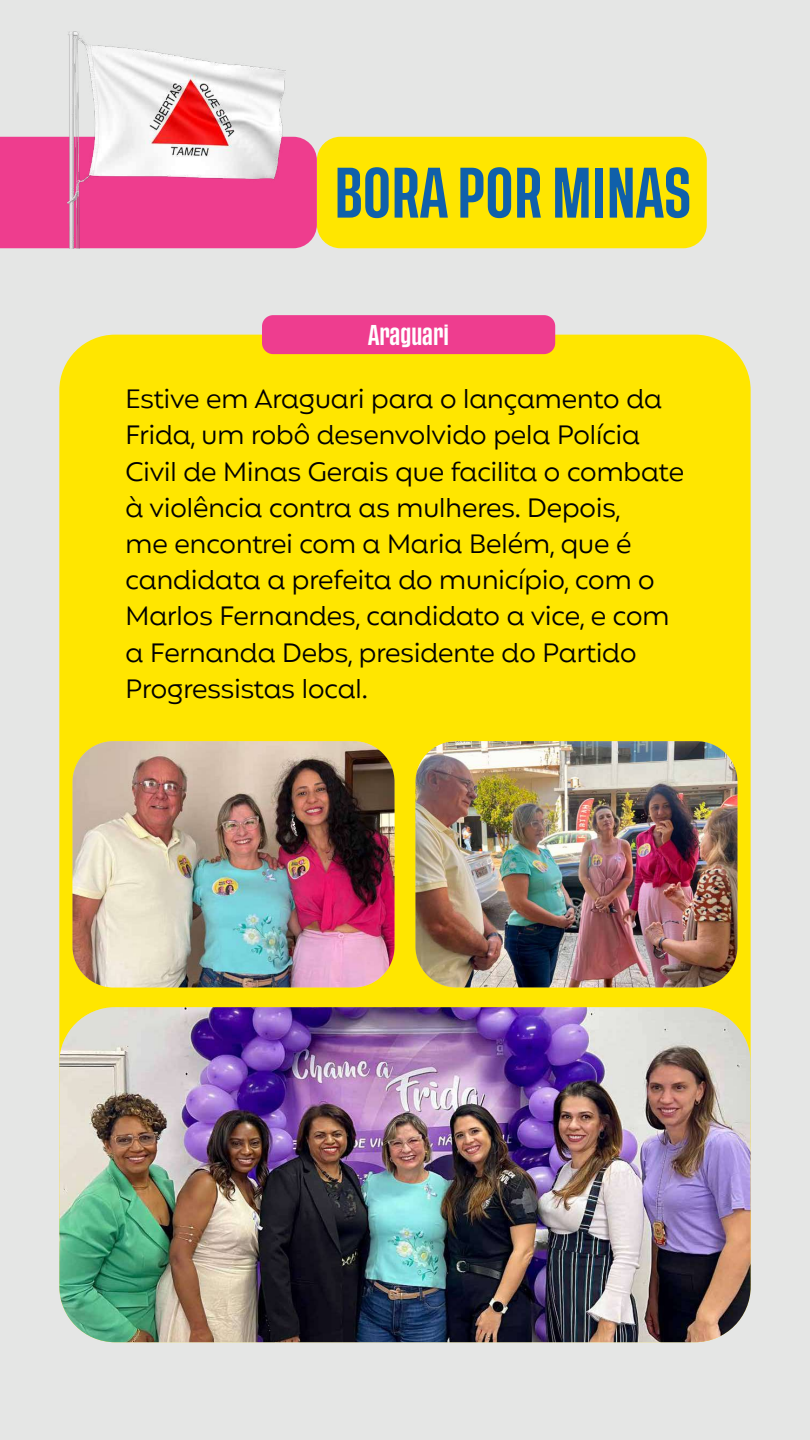
<style>
.page{position:relative;width:810px;height:1440px;background:#e5e6e5}
.page>*{position:absolute;margin:0;border:0;box-sizing:border-box;transform-origin:0 0}
.t1{font:500 52.8px "Tusker Grotesk 5500";color:#1060aa}
.t2{font:26.92px/36.2px "Mangueira";color:#000}
.t3{font:500 21.38px "Tusker Grotesk 5500";color:#fff}
</style>
<div class="page">
<div style="left:317px;top:137px;width:390px;height:111px;background:#ffe600;border-radius:24px"></div>
<div style="left:0;top:137px;width:317px;height:111px;background:#ee3d8e"></div>
<div style="left:59px;top:335px;width:692px;height:944px;background:#ffe600;border-radius:56px"></div>
<img style="left:72px;top:741px;width:323px;height:246px">
<img style="left:415px;top:741px;width:323px;height:246px">
<div style="left:262px;top:315px;width:293px;height:39px;background:#ee3d8f;border-radius:11px"></div>
<img style="left:67px;top:32px;width:218px;height:216px">
<img style="left:59px;top:1007px;width:692px;height:335px">
<h1 class="t1" style="left:334px;top:161px;width:359px">BORA POR MINAS</h1>
<p class="t3" style="left:368px;top:322px;width:82px">Araguari</p>
<p class="t2" style="left:126px;top:383px;width:560px">Estive em Araguari para o lançamento da Frida, um robô desenvolvido pela Polícia Civil de Minas Gerais que facilita o combate à violência contra as mulheres. Depois,<br>me encontrei com a Maria Belém, que é candidata a prefeita do município, com o Marlos Fernandes, candidato a vice, e com a Fernanda Debs, presidente do Partido Progressistas local.</p>
</div>
